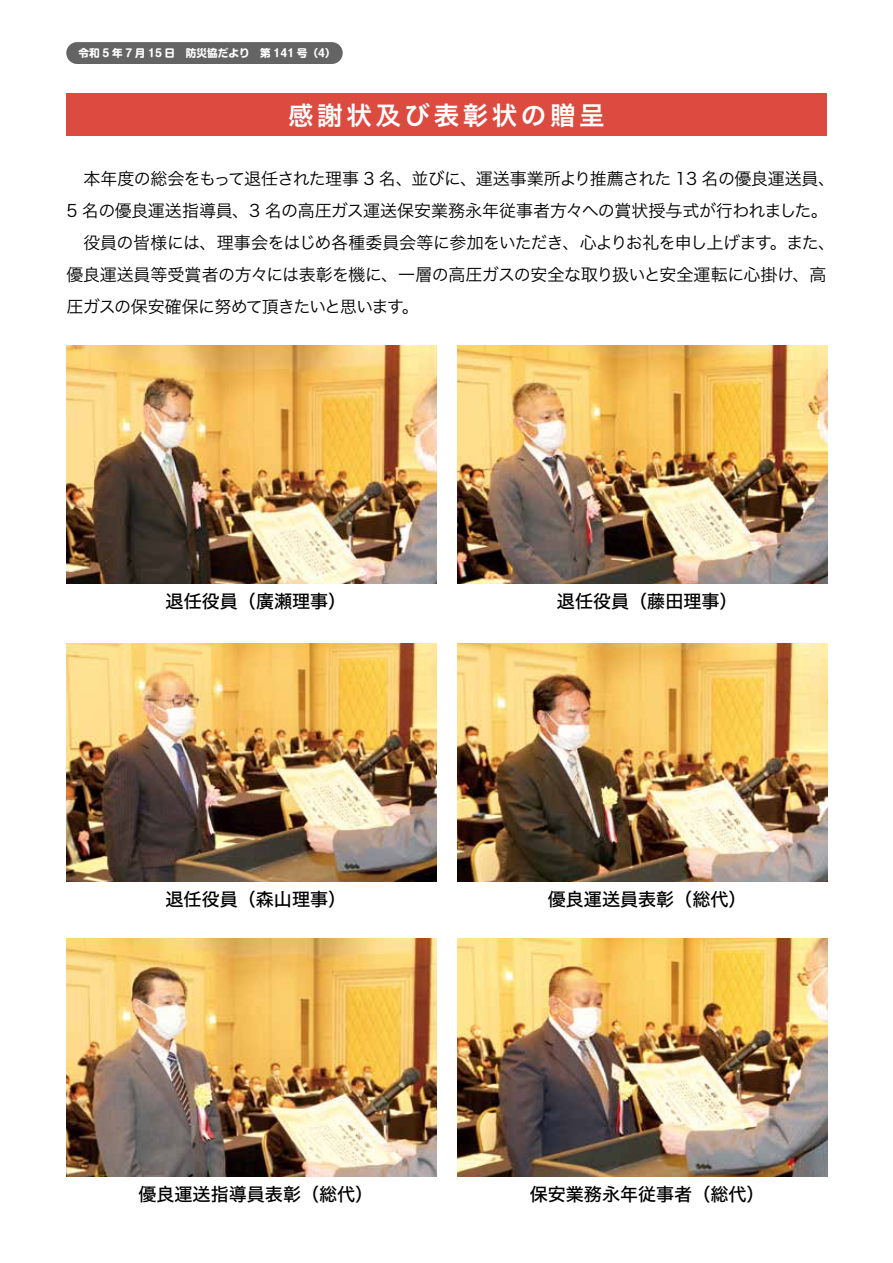
<style>
.page{position:relative;width:893px;height:1263px;background:#fff}
.page>*{position:absolute;margin:0;border:0;box-sizing:border-box;transform-origin:0 0}
.t1{font:25.5px "Hiragino Sans W6";letter-spacing:.14em;color:#fff}
.t2{font:18px "Hiragino Sans W5";color:#000}
.t3{font:16.95px "Hiragino Sans W3";letter-spacing:-.025em;color:#000}
.t4{font:16.95px "Hiragino Sans W3";letter-spacing:-.055em;color:#000}
.t5{font:700 10.65px "Shin M Go Pro";color:#fff}
</style>
<div class="page">
<div style="left:67px;top:94px;width:760px;height:42px;background:#dd4a3f"></div>
<div style="left:66px;top:42px;width:277px;height:22px;background:#656464;border-radius:11px"></div>
<img style="left:67px;top:345px;width:369px;height:239px">
<img style="left:458px;top:345px;width:370px;height:239px">
<img style="left:66px;top:643px;width:370px;height:238px">
<img style="left:458px;top:643px;width:370px;height:238px">
<img style="left:66px;top:939px;width:370px;height:238px">
<img style="left:458px;top:939px;width:370px;height:238px">
<p class="t5" style="left:79px;top:44px;width:259px">令和 5 年 7 月 15 日　防災協だより　第 141 号（4）</p>
<h1 class="t1" style="left:288px;top:92px;width:318px">感謝状及び表彰状の贈呈</h1>
<p class="t3" style="left:83px;top:164px;width:753px">本年度の総会をもって退任された理事 3 名、並びに、運送事業所より推薦された 13 名の優良運送員、</p>
<p class="t3" style="left:66px;top:196px;width:763px">5 名の優良運送指導員、3 名の高圧ガス運送保安業務永年従事者方々への賞状授与式が行われました。</p>
<p class="t3" style="left:83px;top:228px;width:753px">役員の皆様には、理事会をはじめ各種委員会等に参加をいただき、心よりお礼を申し上げます。また、</p>
<p class="t3" style="left:66px;top:259px;width:762px">優良運送員等受賞者の方々には表彰を機に、一層の高圧ガスの安全な取り扱いと安全運転に心掛け、高</p>
<p class="t4" style="left:66px;top:291px;width:354px">圧ガスの保安確保に努めて頂きたいと思います。</p>
<p class="t2" style="left:166px;top:585px;width:182px">退任役員（廣瀬理事）</p>
<p class="t2" style="left:557px;top:585px;width:182px">退任役員（藤田理事）</p>
<p class="t2" style="left:166px;top:883px;width:182px">退任役員（森山理事）</p>
<p class="t2" style="left:548px;top:883px;width:200px">優良運送員表彰（総代）</p>
<p class="t2" style="left:138px;top:1178px;width:236px">優良運送指導員表彰（総代）</p>
<p class="t2" style="left:530px;top:1178px;width:236px">保安業務永年従事者（総代）</p>
</div>
